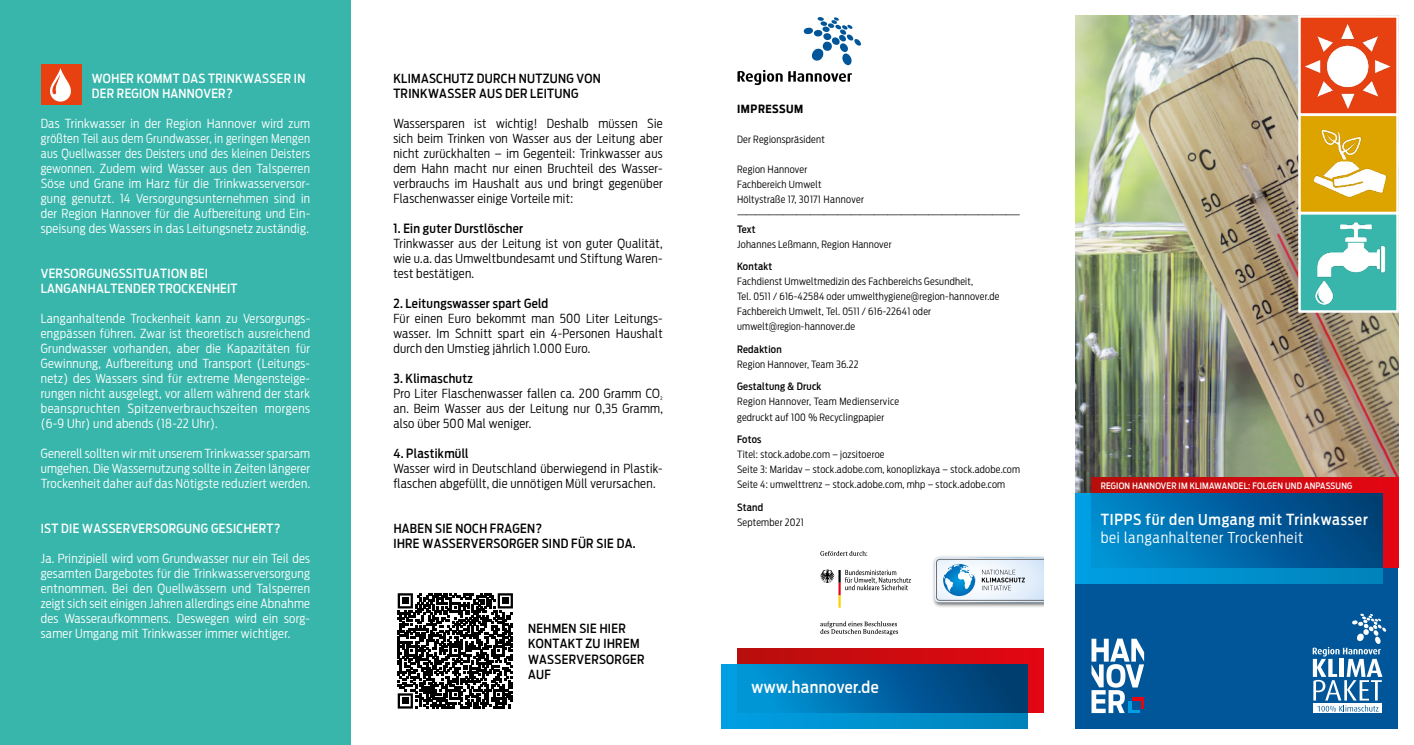
<style>
.page{position:relative;width:1414px;height:745px;background:#fff}
.page>*{position:absolute;margin:0;border:0;box-sizing:border-box;transform-origin:0 0}
.t1{font:500 16.25px "Antenna Cond";letter-spacing:.025em;color:#fff}
.t2{font:500 15px "Antenna Cond";letter-spacing:.05em;color:#fff}
.t3{font:300 15px "Antenna Cond";letter-spacing:.05em;color:#fff}
.t4{font:300 12.5px/15px "Antenna Cond";letter-spacing:.025em;color:#fff;text-align:justify}
.t5{font:300 12.5px/15px "Antenna Cond";letter-spacing:.025em;color:#000;text-align:justify}
.t6{font:500 12.5px/15px "Antenna Cond";letter-spacing:.025em;color:#000}
.t7{font:500 12.5px/15px "Antenna Cond";letter-spacing:.025em;color:#fff}
.t8{font:700 11.25px "Antenna Cond";letter-spacing:.05em;color:#000}
.t9{font:300 10px/15px "Antenna Cond";letter-spacing:.025em;color:#000}
.t10{font:500 10px "Antenna Cond";letter-spacing:.025em;color:#000}
.t11{font:500 8.75px "Antenna Cond";letter-spacing:.025em;color:#fff}
.s1{font-weight:500}
</style>
<div class="page">
<div style="left:1075px;top:554px;width:323px;height:174px;background:#005698"></div>
<div style="left:0;top:0;width:351px;height:744px;background:#38b6ab"></div>
<img style="left:1075px;top:16px;width:323px;height:477px">
<div style="left:1298px;top:15px;width:101px;height:101px;background:#e74011;border:2px solid #fff"></div>
<div style="left:1299px;top:115px;width:98px;height:98px;background:#dda400"></div>
<img style="left:1301px;top:116px;width:95px;height:82px">
<div style="left:1298px;top:113px;width:101px;height:101px;border:2px solid #fff"></div>
<svg style="left:1298px;top:212px;width:101px;height:100px"></svg>
<div style="left:1091px;top:477px;width:307px;height:90px;background:linear-gradient(to right,#b70f0c,#e30713)"></div>
<svg style="left:1075px;top:493px;width:307px;height:90px;background:#0091d1"></svg>
<div style="left:1091px;top:493px;width:291px;height:74px;background:linear-gradient(to right,#008ed1,#003c76)"></div>
<img style="left:933px;top:556px;width:111px;height:51px">
<svg style="left:935px;top:557px;width:109px;height:44px"></svg>
<svg style="left:820px;top:550px;width:47px;height:5px"></svg>
<svg style="left:820px;top:621px;width:78px;height:13px"></svg>
<svg style="left:820px;top:569px;width:91px;height:38px"></svg>
<svg style="left:1091px;top:638px;width:53px;height:74px"></svg>
<div style="left:737px;top:647px;width:307px;height:64px;background:linear-gradient(to right,#b70f0c,#e30713)"></div>
<svg style="left:721px;top:664px;width:307px;height:63px;background:#008ecd"></svg>
<div style="left:737px;top:663px;width:291px;height:48px;background:linear-gradient(to right,#0099de,#003369)"></div>
<svg style="left:737px;top:17px;width:124px;height:68px"></svg>
<img style="left:1298px;top:16px;width:101px;height:93px">
<img style="left:1299px;top:213px;width:100px;height:96px">
<div style="left:41px;top:64px;width:40px;height:41px;background:#e74011"></div>
<svg style="left:50px;top:68px;width:21px;height:33px"></svg>
<svg style="left:1313px;top:711px;width:69px;height:1px"></svg>
<svg style="left:1312px;top:613px;width:74px;height:98px"></svg>
<svg style="left:398px;top:593px;width:115px;height:115px"></svg>
<div style="left:402px;top:597px;width:7px;height:6px;background:#000"></div>
<div style="left:502px;top:597px;width:7px;height:6px;background:#000"></div>
<div style="left:402px;top:697px;width:7px;height:6px;background:#000"></div>
<p class="t7" style="left:92px;top:70px;width:215px">WOHER KOMMT DAS TRINKWASSER IN<br>DER REGION HANNOVER?</p>
<p class="t4" style="left:41px;top:115px;width:271px">Das Trinkwasser in der Region Hannover wird zum größten Teil aus dem Grundwasser, in geringen Mengen aus Quellwasser des Deisters und des kleinen Deisters gewonnen. Zudem wird Wasser aus den Talsperren Söse und Grane im Harz für die Trinkwasserversor&shy;gung genutzt. 14 Versorgungsunternehmen sind in der Region Hannover für die Aufbereitung und Ein&shy;speisung des Wassers in das Leitungsnetz zuständig.</p>
<p class="t7" style="left:41px;top:265px;width:198px">VERSORGUNGSSITUATION BEI<br>LANGANHALTENDER TROCKENHEIT</p>
<p class="t4" style="left:41px;top:310px;width:271px">Langanhaltende Trockenheit kann zu Versorgungs&shy;engpässen führen. Zwar ist theoretisch ausreichend Grundwasser vorhanden, aber die Kapazitäten für Gewinnung, Aufbereitung und Transport (Leitungs&shy;netz) des Wassers sind für extreme Mengensteige&shy;rungen nicht ausgelegt, vor allem während der stark beanspruchten Spitzenverbrauchszeiten morgens (6-9 Uhr) und abends (18-22 Uhr).</p>
<p class="t4" style="left:41px;top:445px;width:271px">Generell sollten wir mit unserem Trinkwasser sparsam umgehen. Die Wassernutzung sollte in Zeiten längerer Trockenheit daher auf das Nötigste reduziert werden.</p>
<p class="t7" style="left:41px;top:520px;width:241px">IST DIE WASSERVERSORGUNG GESICHERT?</p>
<p class="t4" style="left:41px;top:550px;width:271px">Ja. Prinzipiell wird vom Grundwasser nur ein Teil des gesamten Dargebotes für die Trinkwasserversorgung entnommen. Bei den Quellwässern und Talsperren zeigt sich seit einigen Jahren allerdings eine Abnahme des Wasseraufkommens. Deswegen wird ein sorg&shy;samer Umgang mit Trinkwasser immer wichtiger.</p>
<p class="t6" style="left:393px;top:70px;width:209px">KLIMASCHUTZ DURCH NUTZUNG VON<br>TRINKWASSER AUS DER LEITUNG</p>
<p class="t5" style="left:393px;top:115px;width:271px">Wassersparen ist wichtig! Deshalb müssen Sie sich beim Trinken von Wasser aus der Leitung aber nicht zurückhalten – im Gegenteil: Trinkwasser aus dem Hahn macht nur einen Bruchteil des Wasser&shy;verbrauchs im Haushalt aus und bringt gegenüber Flaschenwasser einige Vorteile mit:</p>
<p class="t6" style="left:393px;top:220px;width:131px">1. Ein guter Durstlöscher</p>
<p class="t5" style="left:393px;top:235px;width:271px">Trinkwasser aus der Leitung ist von guter Qualität, wie u.a. das Umweltbundesamt und Stiftung Waren&shy;test bestätigen.</p>
<p class="t6" style="left:393px;top:295px;width:156px">2. Leitungswasser spart Geld</p>
<p class="t5" style="left:393px;top:310px;width:271px">Für einen Euro bekommt man 500 Liter Leitungs&shy;wasser. Im Schnitt spart ein 4-Personen Haushalt durch den Umstieg jährlich 1.000 Euro.</p>
<p class="t5" style="left:393px;top:370px;width:271px;text-align:left"><span class="s1">3. Klimaschutz<br></span>Pro Liter Flaschenwasser fallen ca. 200 Gramm CO<sub>² </sub>an. Beim Wasser aus der Leitung nur 0,35 Gramm, also über 500 Mal weniger.</p>
<p class="t6" style="left:393px;top:445px;width:77px">4. Plastikmüll</p>
<p class="t5" style="left:393px;top:460px;width:271px">Wasser wird in Deutschland überwiegend in Plastik&shy;flaschen abgefüllt, die unnötigen Müll verursachen.</p>
<p class="t6" style="left:393px;top:520px;width:244px">HABEN SIE NOCH FRAGEN?<br>IHRE WASSERVERSORGER SIND FÜR SIE DA.</p>
<p class="t6" style="left:528px;top:621px;width:118px">NEHMEN SIE HIER<br>KONTAKT ZU IHREM<br>WASSERVERSORGER<br>AUF</p>
<p class="t8" style="left:737px;top:102px;width:68px">IMPRESSUM</p>
<p class="t9" style="left:737px;top:131px;width:89px">Der Regionspräsident</p>
<p class="t9" style="left:737px;top:161px;width:285px">Region Hannover<br>Fachbereich Umwelt<br>Höltystraße 17, 30171 Hannover ––––––––––––––––––––––––––––––––––––––––––––––––––––––––––––––</p>
<p class="t10" style="left:737px;top:223px;width:20px">Text</p>
<p class="t9" style="left:737px;top:236px;width:156px">Johannes Leßmann, Region Hannover</p>
<p class="t10" style="left:737px;top:260px;width:37px">Kontakt</p>
<p class="t9" style="left:737px;top:274px;width:264px">Fachdienst Umweltmedizin des Fachbereichs Gesundheit,<br>Tel. 0511 / 616-42584 oder umwelthygiene@region-hannover.de Fachbereich Umwelt, Tel. 0511 / 616-22641 oder umwelt@region-hannover.de</p>
<p class="t10" style="left:737px;top:343px;width:46px">Redaktion</p>
<p class="t9" style="left:737px;top:356px;width:123px">Region Hannover, Team 36.22</p>
<p class="t10" style="left:737px;top:380px;width:86px">Gestaltung &amp; Druck</p>
<p class="t9" style="left:737px;top:394px;width:164px">Region Hannover, Team Medienservice gedruckt auf 100 % Recyclingpapier</p>
<p class="t10" style="left:737px;top:433px;width:26px">Fotos</p>
<p class="t9" style="left:737px;top:446px;width:284px">Titel: stock.adobe.com – jozsitoeroe<br>Seite 3: Maridav – stock.adobe.com, konoplizkaya – stock.adobe.com<br>Seite 4: umwelttrenz – stock.adobe.com, mhp – stock.adobe.com</p>
<p class="t10" style="left:737px;top:500px;width:28px">Stand</p>
<p class="t9" style="left:737px;top:514px;width:68px">September 2021</p>
<h1 class="t1" style="left:752px;top:677px;width:129px">www.hannover.de</h1>
<p class="t11" style="left:1101px;top:480px;width:253px">REGION HANNOVER IM KLIMAWANDEL: FOLGEN UND ANPASSUNG</p>
<p class="t2" style="left:1101px;top:510px;width:268px">TIPPS für den Umgang mit Trinkwasser</p>
<p class="t3" style="left:1101px;top:528px;width:204px">bei langanhaltener Trockenheit</p>
</div>
